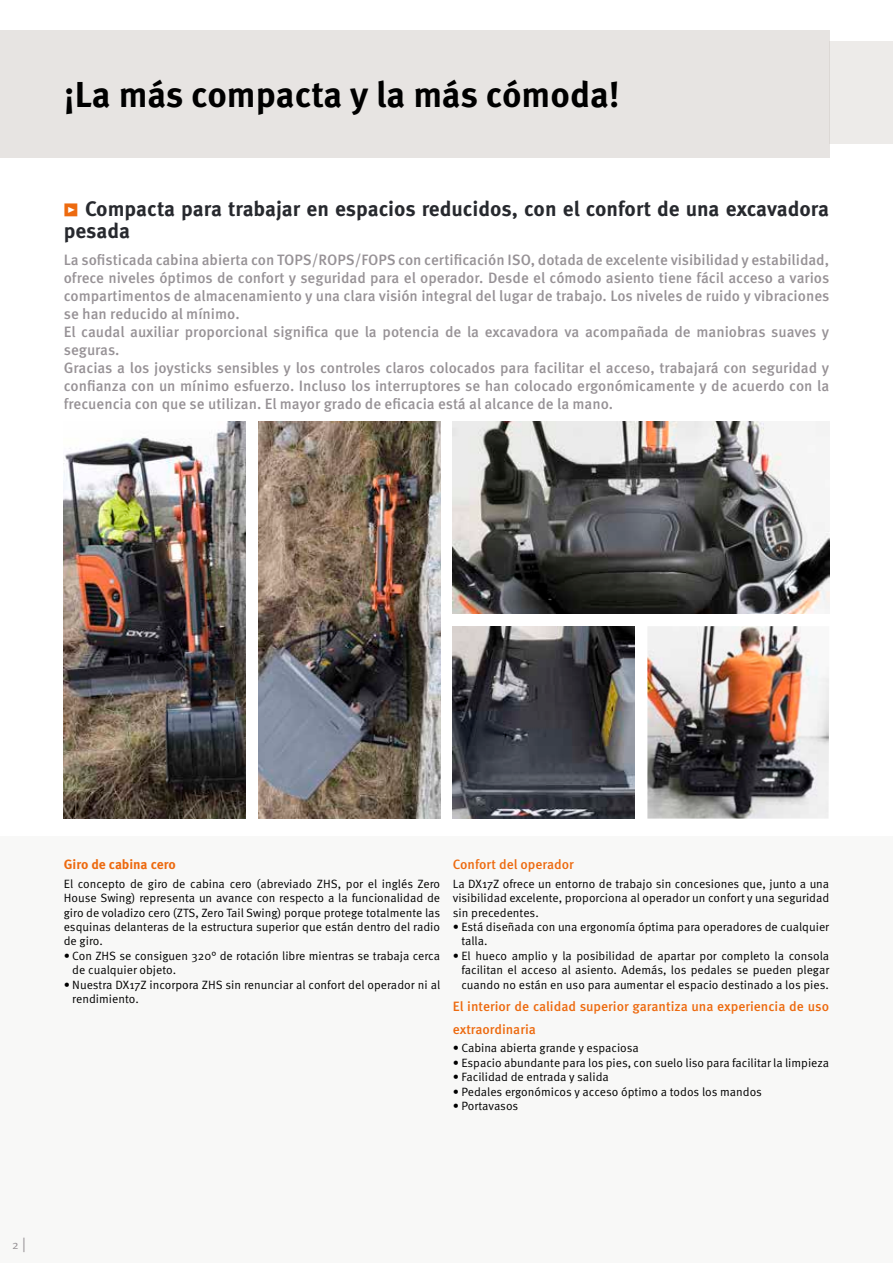
<style>
.page{position:relative;width:893px;height:1263px;background:#fff}
.page>*{position:absolute;margin:0;border:0;box-sizing:border-box;transform-origin:0 0}
.t1{font:700 36px "Meta Pro";letter-spacing:-.005em;color:#000}
.t2{font:700 21px/22.5px "Meta Pro";letter-spacing:-.005em;color:#27292e}
.t3{font:500 15px/18px "Meta Pro";color:#979296}
.t4{font:500 13.5px/22.5px "Meta Pro";color:#ed6a0f}
.t5{font:700 13.5px "Meta Pro";letter-spacing:-.005em;color:#ed6a0f}
.t6{font:12px/14.4px "Meta Pro Norm";color:#000;text-align:justify}
.t7{font:12px "Meta Pro Norm";color:#979296}
.s1{font-size:17.25px;color:#ed6a0f}
.s2{font-size:15px}
</style>
<div class="page">
<div style="left:0;top:30px;width:829px;height:127px;background:#e7e4e2"></div>
<img style="left:64px;top:421px;width:182px;height:398px">
<img style="left:258px;top:421px;width:182px;height:398px">
<img style="left:647px;top:626px;width:182px;height:193px">
<img style="left:453px;top:421px;width:376px;height:192px">
<img style="left:453px;top:626px;width:182px;height:193px">
<div style="left:0;top:836px;width:893px;height:427px;background:#f8f8f7"></div>
<div style="left:829px;top:41px;width:64px;height:102px;background:#edebe9"></div>
<h1 class="t1" style="left:64px;top:66px;width:557px">¡La más compacta y la más cómoda!</h1>
<h2 class="t2" style="left:64px;top:196px;width:767px"><span class="s1">ѓ</span> Compacta para trabajar en espacios reducidos, con el confort de una excavadora pesada</h2>
<p class="t3" style="left:64px;top:250px;width:767px">La sofisticada cabina abierta con TOPS/ROPS/FOPS con certificación ISO, dotada de excelente visibilidad y estabilidad, ofrece niveles óptimos de confort y seguridad para el operador. Desde el cómodo asiento tiene fácil acceso a varios compartimentos de almacenamiento y una clara visión integral del lugar de trabajo. Los niveles de ruido y vibraciones se han reducido al mínimo.<br>El caudal auxiliar proporcional significa que la potencia de la excavadora va acompañada de maniobras suaves y seguras.<br>Gracias a los joysticks sensibles y los controles claros colocados para facilitar el acceso, trabajará con seguridad y confianza con un mínimo esfuerzo. Incluso los interruptores se han colocado ergonómicamente y de acuerdo con la frecuencia con que se utilizan. El mayor grado de eficacia está al alcance de la mano.</p>
<p class="t5" style="left:64px;top:854px;width:113px">Giro de cabina cero</p>
<p class="t6" style="left:64px;top:876px;width:378px">El concepto de giro de cabina cero (abreviado ZHS, por el inglés Zero House Swing) representa un avance con respecto a la funcionalidad de giro de voladizo cero (ZTS, Zero Tail Swing) porque protege totalmente las esquinas delanteras de la estructura superior que están dentro del radio de giro.</p>
<p class="t6" style="left:72px;top:948px;width:369px;text-indent:-9px">• Con ZHS se consiguen 320° de rotación libre mientras se trabaja cerca de cualquier objeto.</p>
<p class="t6" style="left:72px;top:976px;width:369px;text-indent:-9px">• Nuestra DX17Z incorpora ZHS sin renunciar al confort del operador ni al rendimiento.</p>
<p class="t4" style="left:453px;top:852px;width:123px">Confort del operador</p>
<p class="t6" style="left:453px;top:876px;width:378px">La DX17Z ofrece un entorno de trabajo sin concesiones que, junto a una visibilidad excelente, proporciona al operador un confort y una seguridad sin precedentes.</p>
<p class="t6" style="left:461px;top:919px;width:369px;text-indent:-9px">• Está diseñada con una ergonomía óptima para operadores de cualquier talla.</p>
<p class="t6" style="left:461px;top:948px;width:369px;text-indent:-9px">• El hueco amplio y la posibilidad de apartar por completo la consola facilitan el acceso al asiento. Además, los pedales se pueden plegar cuando no están en uso para aumentar el espacio destinado a los pies.</p>
<p class="t4" style="left:453px;top:994px;width:378px">El interior de calidad superior garantiza una experiencia de uso extraordinaria</p>
<p class="t6" style="left:453px;top:1040px;width:187px">• Cabina abierta grande y espaciosa</p>
<p class="t6" style="left:453px;top:1054px;width:378px">• Espacio abundante para los pies, con suelo liso para facilitar la limpieza</p>
<p class="t6" style="left:453px;top:1069px;width:157px">• Facilidad de entrada y salida</p>
<p class="t6" style="left:453px;top:1083px;width:311px">• Pedales ergonómicos y acceso óptimo a todos los mandos</p>
<p class="t6" style="left:453px;top:1098px;width:67px">• Portavasos</p>
<p class="t7" style="left:12px;top:1235px;width:15px">2 <span class="s2">|</span></p>
</div>
